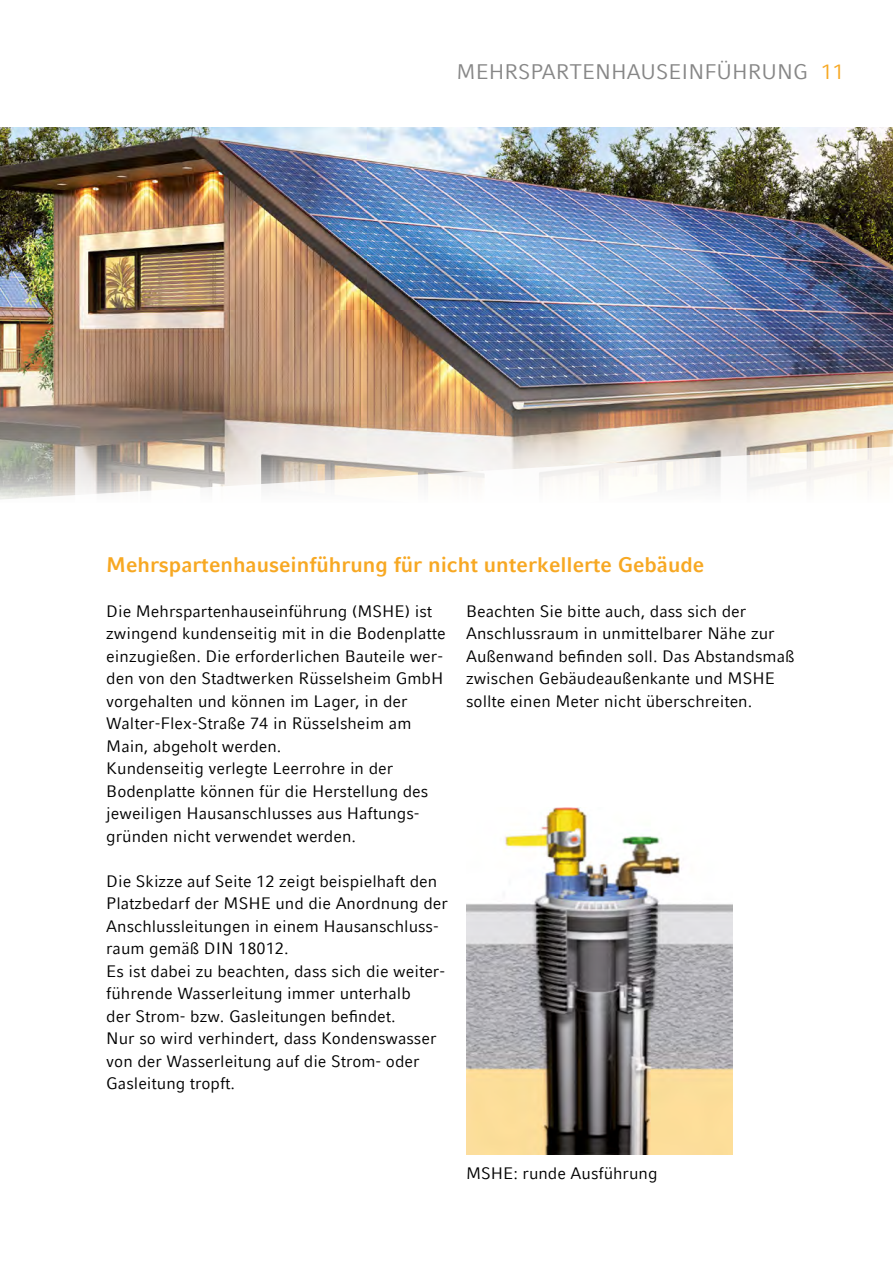
<style>
.page{position:relative;width:893px;height:1263px;background:#fff}
.page>*{position:absolute;margin:0;border:0;box-sizing:border-box;transform-origin:0 0}
.t1{font:700 21px "Compatil Fact LT Pro";color:#f7a823}
.t2{font:21px "Compatil Fact LT Pro";color:#878787}
.t3{font:16.5px/22.5px "Compatil Fact LT Pro";color:#000}
.s1{color:#f7a823}
</style>
<div class="page">
<img style="left:0;top:128px;width:893px;height:318px">
<svg style="left:0;top:446px;width:893px;height:566px"></svg>
<img style="left:466px;top:808px;width:266px;height:346px">
<p class="t2" style="left:456px;top:60px;width:389px">MEHRSPARTENHAUSEINFÜHRUNG <span class="s1">11</span></p>
<p class="t1" style="left:106px;top:552px;width:599px">Mehrspartenhauseinführung für nicht unterkellerte Gebäude</p>
<p class="t3" style="left:106px;top:600px;width:341px">Die Mehrspartenhauseinführung (MSHE) ist zwingend kundenseitig mit in die Bodenplatte einzugießen. Die erforderlichen Bauteile wer&shy;den von den Stadtwerken Rüsselsheim GmbH vorgehalten und können im Lager, in der Walter-Flex-Straße 74 in Rüsselsheim am Main, abgeholt werden.<br>Kundenseitig verlegte Leerrohre in der Bodenplatte können für die Herstellung des jeweiligen Hausanschlusses aus Haftungs&shy;gründen nicht verwendet werden.</p>
<p class="t3" style="left:106px;top:870px;width:343px">Die Skizze auf Seite 12 zeigt beispielhaft den Platzbedarf der MSHE und die Anordnung der Anschlussleitungen in einem Hausanschluss&shy;raum gemäß DIN 18012.<br>Es ist dabei zu beachten, dass sich die weiter&shy;führende Wasserleitung immer unterhalb<br>der Strom- bzw. Gasleitungen befindet.<br>Nur so wird verhindert, dass Kondenswasser von der Wasserleitung auf die Strom- oder Gasleitung tropft.</p>
<p class="t3" style="left:466px;top:600px;width:330px">Beachten Sie bitte auch, dass sich der Anschlussraum in unmittelbarer Nähe zur Außenwand befinden soll. Das Abstandsmaß zwischen Gebäudeaußenkante und MSHE sollte einen Meter nicht überschreiten.</p>
<p class="t3" style="left:466px;top:1162px;width:193px">MSHE: runde Ausführung</p>
</div>
